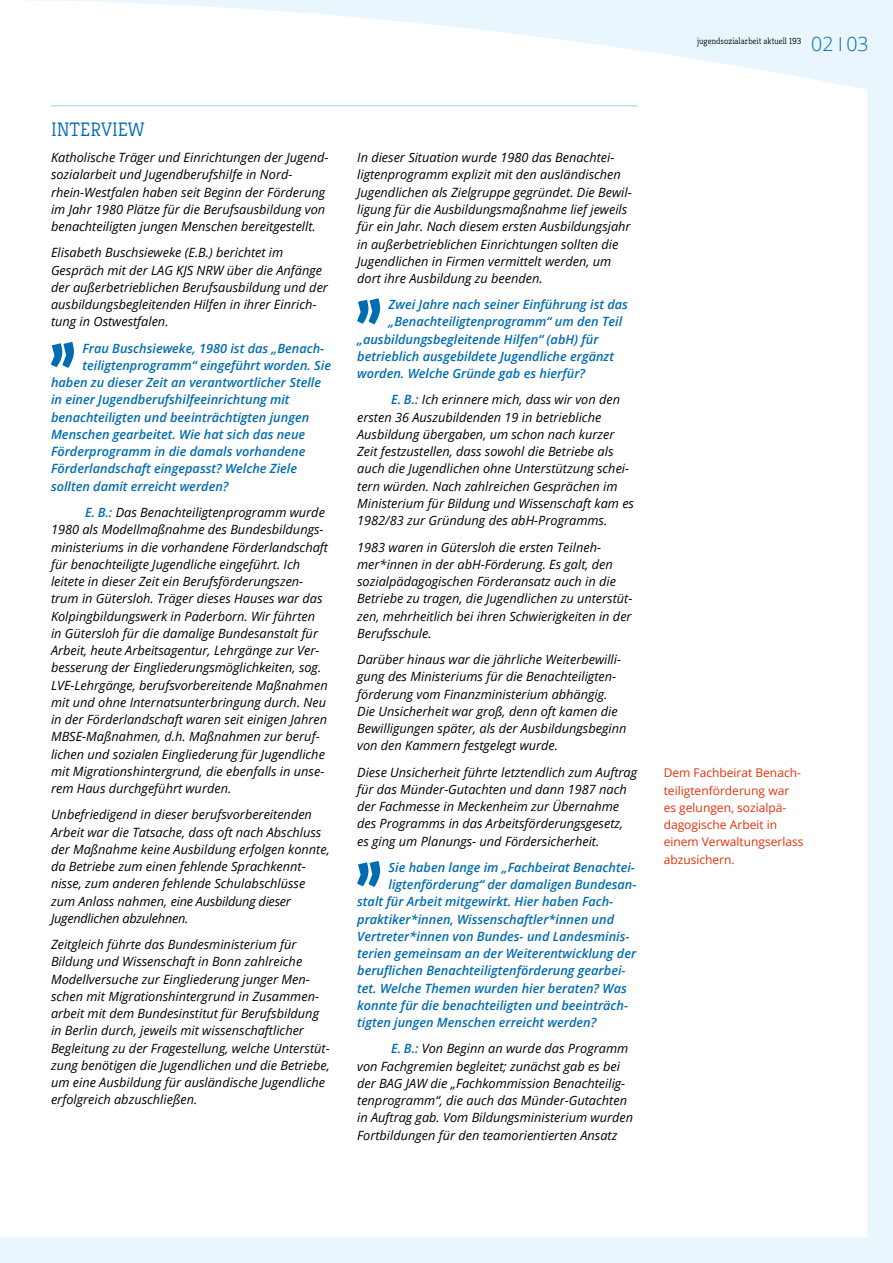
<style>
.page{position:relative;width:893px;height:1263px;background:#eaf6fe}
.page>*{position:absolute;margin:0;border:0;box-sizing:border-box;transform-origin:0 0}
.t1{font:300 19.5px "Kreon";color:#006cb1}
.t2{font:300 19.5px "Open Sans";color:#006cb1}
.t3{font:italic 12.75px/17.2px "Open Sans";color:#000}
.t4{font:italic 600 12.75px "Open Sans";color:#006cb1}
.t5{font:12px/17.2px "Open Sans";color:#e63009}
.t6{font:300 8.85px "Kreon";color:#000}
.s1{font-size:9px}
.s2{font-weight:600;color:#006cb1}
</style>
<div class="page">
<div style="left:1px;top:0;width:866px;height:1237px;background:#fff"></div>
<svg style="left:0;top:0;width:1px;height:1237px"></svg>
<svg style="left:840px;top:37px;width:1px;height:14px"></svg>
<hr style="left:51px;top:105px;width:587px;height:1px;background:#94d3e5">
<svg style="left:51px;top:342px;width:23px;height:26px"></svg>
<svg style="left:357px;top:298px;width:23px;height:26px"></svg>
<svg style="left:357px;top:861px;width:23px;height:26px"></svg>
<p class="t6" style="left:697px;top:36px;width:106px">jugends<span class="s1">ozialar</span>beit aktuell 193</p>
<h1 class="t2" style="left:811px;top:31px;width:59px">02 03</h1>
<h1 class="t1" style="left:51px;top:118px;width:95px">INTERVIEW</h1>
<p class="t3" style="left:51px;top:149px;width:279px">Katholische Träger und Einrichtungen der Jugend&shy;sozialarbeit und Jugendberufshilfe in Nord&shy;rhein-Westfalen haben seit Beginn der Förderung im Jahr 1980 Plätze für die Berufsausbildung von benachteiligten jungen Menschen bereitgestellt.</p>
<p class="t3" style="left:51px;top:244px;width:278px">Elisabeth Buschsieweke (E.B.) berichtet im Gespräch mit der LAG KJS NRW über die Anfänge der außerbetrieblichen Berufsausbildung und der ausbildungsbegleitenden Hilfen in ihrer Einrich&shy;tung in Ostwestfalen.</p>
<p class="t4" style="left:82px;top:339px;width:243px">Frau Buschsieweke, 1980 ist das „Benach-</p>
<p class="t4" style="left:82px;top:357px;width:250px">teiligtenprogramm“ eingeführt worden. Sie</p>
<p class="t4" style="left:51px;top:374px;width:272px">haben zu dieser Zeit an verantwortlicher Stelle</p>
<p class="t4" style="left:51px;top:391px;width:240px">in einer Jugendberufshilfeeinrichtung mit</p>
<p class="t4" style="left:51px;top:408px;width:260px">benachteiligten und beeinträchtigten jungen</p>
<p class="t4" style="left:51px;top:426px;width:256px">Menschen gearbeitet. Wie hat sich das neue</p>
<p class="t4" style="left:51px;top:443px;width:256px">Förderprogramm in die damals vorhandene</p>
<p class="t4" style="left:51px;top:460px;width:248px">Förderlandschaft eingepasst? Welche Ziele</p>
<p class="t4" style="left:51px;top:477px;width:179px">sollten damit erreicht werden?</p>
<p class="t3" style="left:51px;top:503px;width:279px;text-indent:34px"><span class="s2">E. B.:</span> Das Benachteiligtenprogramm wurde 1980 als Modellmaßnahme des Bundesbildungs&shy;ministeriums in die vorhandene Förderlandschaft für benachteiligte Jugendliche eingeführt. Ich leitete in dieser Zeit ein Berufsförderungszen&shy;trum in Gütersloh. Träger dieses Hauses war das Kolpingbildungswerk in Paderborn. Wir führten in Gütersloh für die damalige Bundesanstalt für Arbeit, heute Arbeitsagentur, Lehrgänge zur Ver&shy;besserung der Eingliederungsmöglichkeiten, sog.<br>LVE-Lehrgänge, berufsvorbereitende Maßnahmen mit und ohne Internatsunterbringung durch. Neu in der Förderlandschaft waren seit einigen Jahren MBSE-Maßnahmen, d.h. Maßnahmen zur beruf&shy;lichen und sozialen Eingliederung für Jugendliche mit Migrationshintergrund, die ebenfalls in unse&shy;rem Haus durchgeführt wurden.</p>
<p class="t3" style="left:51px;top:806px;width:280px">Unbefriedigend in dieser berufsvorbereitenden Arbeit war die Tatsache, dass oft nach Abschluss der Maßnahme keine Ausbildung erfolgen konnte, da Betriebe zum einen fehlende Sprachkennt&shy;nisse, zum anderen fehlende Schulabschlüsse zum Anlass nahmen, eine Ausbildung dieser Jugendlichen abzulehnen.</p>
<p class="t3" style="left:51px;top:935px;width:280px">Zeitgleich führte das Bundesministerium für Bildung und Wissenschaft in Bonn zahlreiche Modellversuche zur Eingliederung junger Men&shy;schen mit Migrationshintergrund in Zusammen&shy;arbeit mit dem Bundesinstitut für Berufsbildung in Berlin durch, jeweils mit wissenschaftlicher Begleitung zu der Fragestellung, welche Unterstüt&shy;zung benötigen die Jugendlichen und die Betriebe, um eine Ausbildung für ausländische Jugendliche erfolgreich abzuschließen.</p>
<p class="t3" style="left:357px;top:149px;width:276px">In dieser Situation wurde 1980 das Benachtei&shy;ligtenprogramm explizit mit den ausländischen Jugendlichen als Zielgruppe gegründet. Die Bewil&shy;ligung für die Ausbildungsmaßnahme lief jeweils für ein Jahr. Nach diesem ersten Ausbildungsjahr in außerbetrieblichen Einrichtungen sollten die Jugendlichen in Firmen vermittelt werden, um dort ihre Ausbildung zu beenden.</p>
<p class="t4" style="left:389px;top:296px;width:241px">Zwei Jahre nach seiner Einführung ist das</p>
<p class="t4" style="left:389px;top:313px;width:235px">„Benachteiligtenprogramm“ um den Teil</p>
<p class="t4" style="left:357px;top:330px;width:243px">„ausbildungsbegleitende Hilfen“ (abH) für</p>
<p class="t4" style="left:357px;top:348px;width:258px">betrieblich ausgebildete Jugendliche ergänzt</p>
<p class="t4" style="left:357px;top:365px;width:229px">worden. Welche Gründe gab es hierfür?</p>
<p class="t3" style="left:357px;top:391px;width:278px;text-indent:34px"><span class="s2">E. B.:</span> Ich erinnere mich, dass wir von den ersten 36 Auszubildenden 19 in betriebliche Ausbildung übergaben, um schon nach kurzer Zeit festzustellen, dass sowohl die Betriebe als auch die Jugendlichen ohne Unterstützung schei&shy;tern würden. Nach zahlreichen Gesprächen im Ministerium für Bildung und Wissenschaft kam es 1982/83 zur Gründung des abH-Programms.</p>
<p class="t3" style="left:357px;top:538px;width:277px">1983 waren in Gütersloh die ersten Teilneh&shy;mer*innen in der abH-Förderung. Es galt, den sozialpädagogischen Förderansatz auch in die Betriebe zu tragen, die Jugendlichen zu unterstüt&shy;zen, mehrheitlich bei ihren Schwierigkeiten in der Berufsschule.</p>
<p class="t3" style="left:357px;top:650px;width:271px">Darüber hinaus war die jährliche Weiterbewilli&shy;gung des Ministeriums für die Benachteiligten&shy;förderung vom Finanzministerium abhängig.<br>Die Unsicherheit war groß, denn oft kamen die Bewilligungen später, als der Ausbildungsbeginn von den Kammern festgelegt wurde.</p>
<p class="t3" style="left:357px;top:763px;width:281px">Diese Unsicherheit führte letztendlich zum Auftrag für das Münder-Gutachten und dann 1987 nach der Fachmesse in Meckenheim zur Übernahme des Programms in das Arbeitsförderungsgesetz, es ging um Planungs- und Fördersicherheit.</p>
<p class="t4" style="left:389px;top:858px;width:248px">Sie haben lange im „Fachbeirat Benachtei-</p>
<p class="t4" style="left:389px;top:876px;width:249px">ligtenförderung“ der damaligen Bundesan-</p>
<p class="t4" style="left:357px;top:893px;width:258px">stalt für Arbeit mitgewirkt. Hier haben Fach-</p>
<p class="t4" style="left:357px;top:910px;width:258px">praktiker*innen, Wissenschaftler*innen und</p>
<p class="t4" style="left:357px;top:927px;width:274px">Vertreter*innen von Bundes- und Landesminis-</p>
<p class="t4" style="left:357px;top:945px;width:281px">terien gemeinsam an der Weiterentwicklung der</p>
<p class="t4" style="left:357px;top:962px;width:270px">beruflichen Benachteiligtenförderung gearbei-</p>
<p class="t4" style="left:357px;top:979px;width:271px">tet. Welche Themen wurden hier beraten? Was</p>
<p class="t4" style="left:357px;top:996px;width:272px">konnte für die benachteiligten und beeinträch-</p>
<p class="t4" style="left:357px;top:1014px;width:241px">tigten jungen Menschen erreicht werden?</p>
<p class="t3" style="left:357px;top:1040px;width:277px;text-indent:34px"><span class="s2">E. B.:</span> Von Beginn an wurde das Programm von Fachgremien begleitet; zunächst gab es bei der BAG JAW die „Fachkommission Benachteilig&shy;tenprogramm“, die auch das Münder-Gutachten in Auftrag gab. Vom Bildungsministerium wurden Fortbildungen für den teamorientierten Ansatz</p>
<p class="t5" style="left:664px;top:764px;width:141px">Dem Fachbeirat Benach&shy;teiligtenförderung war es gelungen, sozialpä&shy;dagogische Arbeit in einem Verwaltungserlass abzusichern.</p>
</div>
